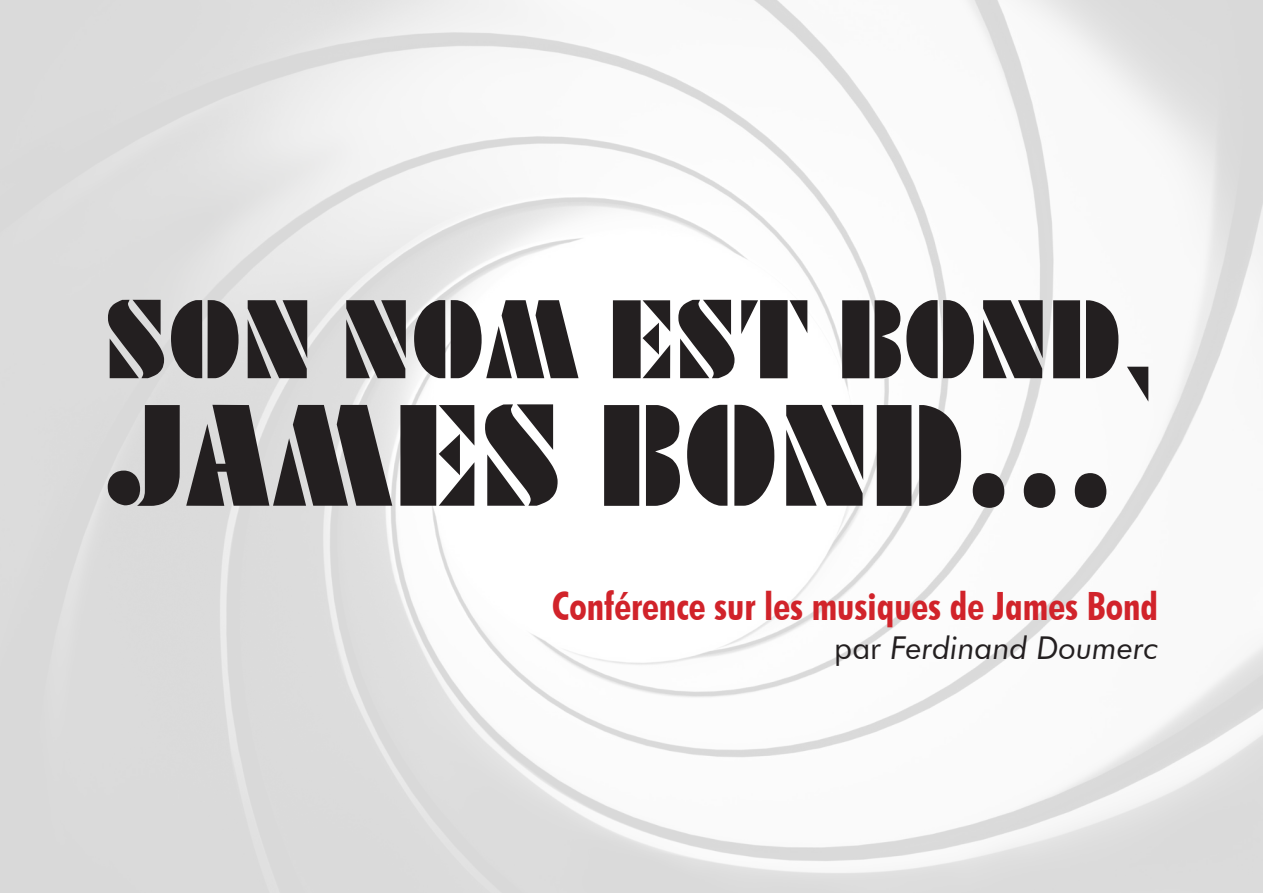
<style>
.page{position:relative;width:1263px;height:893px;background:#fff}
.page>*{position:absolute;margin:0;border:0;box-sizing:border-box;transform-origin:0 0}
.t1{font:900 126px "Futura";color:#231f20}
.t2{font:900 97.5px "Futura";color:#231f20}
.t3{font:700 condensed 39px "Futura BT";color:#d1232a}
.t4{font:italic 31.5px "Futura BT";color:#231f20}
.s1{font-style:normal}
</style>
<div class="page">
<img style="left:0;top:0;width:1263px;height:893px">
<p class="t2" style="left:105px;top:257px;width:1054px">SON NOM EST BOND,</p>
<p class="t1" style="left:105px;top:349px;width:1015px">JAMES BOND...</p>
<p class="t3" style="left:552px;top:582px;width:608px">Conférence sur les musiques de James Bond</p>
<p class="t4" style="left:834px;top:628px;width:325px"><span class="s1">par</span> Ferdinand Doumerc</p>
</div>
